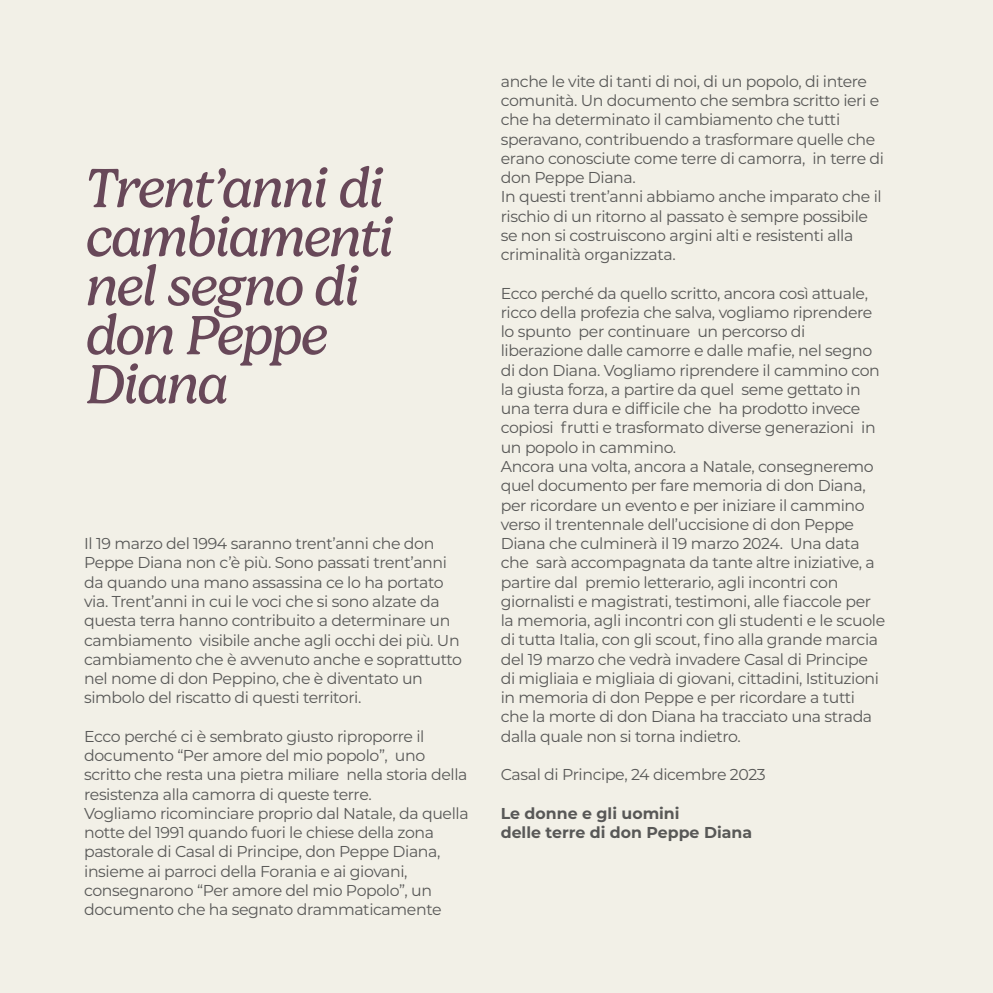
<style>
.page{position:relative;width:993px;height:993px;background:#fff}
.page>*{position:absolute;margin:0;border:0;box-sizing:border-box;transform-origin:0 0}
.t1{font:italic 56px/49px "Gelica";letter-spacing:-.025em;color:#684859}
.t2{font:15.75px/19.2px "Montserrat";letter-spacing:-.025em;color:#585857}
.t3{font:700 15.75px/19.2px "Montserrat";color:#585857}
</style>
<div class="page">
<div style="left:0;top:0;width:992px;height:992px;background:#f2f0e7"></div>
<h1 class="t1" style="left:84px;top:164px;width:309px">Trent’anni di cambiamenti nel segno di don Peppe<br>Diana</h1>
<p class="t2" style="left:84px;top:533px;width:379px">Il 19 marzo del 1994 saranno trent’anni che don Peppe Diana non c’è più. Sono passati trent’anni da quando una mano assassina ce lo ha portato via. Trent’anni in cui le voci che si sono alzate da questa terra hanno contribuito a determinare un cambiamento visibile anche agli occhi dei più. Un cambiamento che è avvenuto anche e soprattutto nel nome di don Peppino, che è diventato un simbolo del riscatto di questi territori.</p>
<p class="t2" style="left:84px;top:725px;width:386px">Ecco perché ci è sembrato giusto riproporre il documento “Per amore del mio popolo”, uno scritto che resta una pietra miliare nella storia della resistenza alla camorra di queste terre.<br>Vogliamo ricominciare proprio dal Natale, da quella notte del 1991 quando fuori le chiese della zona pastorale di Casal di Principe, don Peppe Diana, insieme ai parroci della Forania e ai giovani, consegnarono “Per amore del mio Popolo”, un documento che ha segnato drammaticamente</p>
<p class="t2" style="left:500px;top:71px;width:384px">anche le vite di tanti di noi, di un popolo, di intere comunità. Un documento che sembra scritto ieri e che ha determinato il cambiamento che tutti speravano, contribuendo a trasformare quelle che erano conosciute come terre di camorra, in terre di don Peppe Diana.<br>In questi trent’anni abbiamo anche imparato che il rischio di un ritorno al passato è sempre possibile se non si costruiscono argini alti e resistenti alla criminalità organizzata.</p>
<p class="t2" style="left:500px;top:283px;width:386px">Ecco perché da quello scritto, ancora così attuale, ricco della profezia che salva, vogliamo riprendere lo spunto per continuare un percorso di liberazione dalle camorre e dalle mafie, nel segno di don Diana. Vogliamo riprendere il cammino con la giusta forza, a partire da quel seme gettato in una terra dura e difficile che ha prodotto invece copiosi frutti e trasformato diverse generazioni in un popolo in cammino.<br>Ancora una volta, ancora a Natale, consegneremo quel documento per fare memoria di don Diana, per ricordare un evento e per iniziare il cammino verso il trentennale dell’uccisione di don Peppe Diana che culminerà il 19 marzo 2024. Una data che sarà accompagnata da tante altre iniziative, a partire dal premio letterario, agli incontri con giornalisti e magistrati, testimoni, alle fiaccole per la memoria, agli incontri con gli studenti e le scuole di tutta Italia, con gli scout, fino alla grande marcia del 19 marzo che vedrà invadere Casal di Principe di migliaia e migliaia di giovani, cittadini, Istituzioni in memoria di don Peppe e per ricordare a tutti che la morte di don Diana ha tracciato una strada dalla quale non si torna indietro.</p>
<p class="t2" style="left:500px;top:764px;width:266px">Casal di Principe, 24 dicembre 2023</p>
<p class="t3" style="left:500px;top:802px;width:253px">Le donne e gli uomini<br>delle terre di don Peppe Diana</p>
</div>
